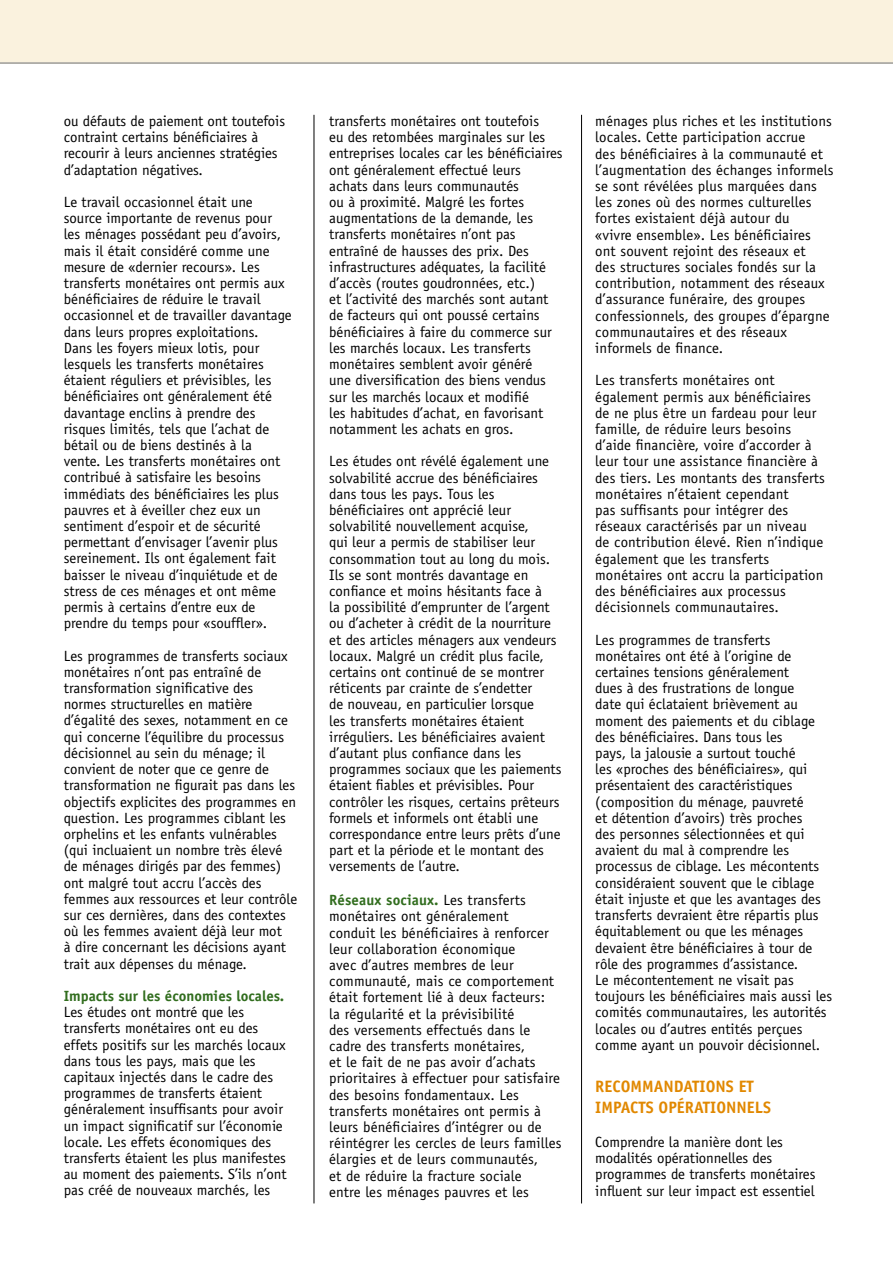
<style>
.page{position:relative;width:893px;height:1263px;background:#fff}
.page>*{position:absolute;margin:0;border:0;box-sizing:border-box;transform-origin:0 0}
.t1{font:700 16.5px/21px "Officina Sans";color:#e18800}
.t2{font:14.85px/16.2px "Officina Sans";color:#000}
.t3{font:700 14.85px "Officina Sans";color:#316d1e}
.s1{font-weight:700;color:#316d1e}
</style>
<div class="page">
<hr style="left:581px;top:115px;width:1px;height:1088px;background:#000">
<hr style="left:314px;top:115px;width:1px;height:1088px;background:#000">
<div style="left:0;top:0;width:893px;height:64px;background:#faf2de"></div>
<p class="t2" style="left:64px;top:113px;width:223px">ou défauts de paiement ont toutefois contraint certains bénéficiaires à recourir à leurs anciennes stratégies d’adaptation négatives.</p>
<p class="t2" style="left:64px;top:194px;width:230px">Le travail occasionnel était une source importante de revenus pour les ménages possédant peu d’avoirs, mais il était considéré comme une mesure de «dernier recours». Les transferts monétaires ont permis aux bénéficiaires de réduire le travail occasionnel et de travailler davantage dans leurs propres exploitations.<br>Dans les foyers mieux lotis, pour lesquels les transferts monétaires étaient réguliers et prévisibles, les bénéficiaires ont généralement été davantage enclins à prendre des risques limités, tels que l’achat de bétail ou de biens destinés à la vente. Les transferts monétaires ont contribué à satisfaire les besoins immédiats des bénéficiaires les plus pauvres et à éveiller chez eux un sentiment d’espoir et de sécurité permettant d’envisager l’avenir plus sereinement. Ils ont également fait baisser le niveau d’inquiétude et de stress de ces ménages et ont même permis à certains d’entre eux de prendre du temps pour «souffler».</p>
<p class="t2" style="left:64px;top:647px;width:235px">Les programmes de transferts sociaux monétaires n’ont pas entraîné de transformation significative des normes structurelles en matière d’égalité des sexes, notamment en ce qui concerne l’équilibre du processus décisionnel au sein du ménage; il convient de noter que ce genre de transformation ne figurait pas dans les objectifs explicites des programmes en question. Les programmes ciblant les orphelins et les enfants vulnérables (qui incluaient un nombre très élevé de ménages dirigés par des femmes) ont malgré tout accru l’accès des femmes aux ressources et leur contrôle sur ces dernières, dans des contextes où les femmes avaient déjà leur mot<br>à dire concernant les décisions ayant trait aux dépenses du ménage.</p>
<p class="t3" style="left:64px;top:986px;width:222px">Impacts sur les économies locales.</p>
<p class="t2" style="left:64px;top:1004px;width:224px">Les études ont montré que les transferts monétaires ont eu des effets positifs sur les marchés locaux dans tous les pays, mais que les capitaux injectés dans le cadre des programmes de transferts étaient généralement insuffisants pour avoir un impact significatif sur l’économie locale. Les effets économiques des transferts étaient les plus manifestes au moment des paiements. S’ils n’ont pas créé de nouveaux marchés, les</p>
<p class="t2" style="left:329px;top:113px;width:235px">transferts monétaires ont toutefois<br>eu des retombées marginales sur les entreprises locales car les bénéficiaires ont généralement effectué leurs achats dans leurs communautés<br>ou à proximité. Malgré les fortes augmentations de la demande, les transferts monétaires n’ont pas entraîné de hausses des prix. Des infrastructures adéquates, la facilité d’accès (routes goudronnées, etc.)<br>et l’activité des marchés sont autant de facteurs qui ont poussé certains bénéficiaires à faire du commerce sur les marchés locaux. Les transferts monétaires semblent avoir généré<br>une diversification des biens vendus sur les marchés locaux et modifié<br>les habitudes d’achat, en favorisant notamment les achats en gros.</p>
<p class="t2" style="left:329px;top:453px;width:234px">Les études ont révélé également une solvabilité accrue des bénéficiaires dans tous les pays. Tous les bénéficiaires ont apprécié leur solvabilité nouvellement acquise,<br>qui leur a permis de stabiliser leur consommation tout au long du mois.<br>Ils se sont montrés davantage en confiance et moins hésitants face à<br>la possibilité d’emprunter de l’argent ou d’acheter à crédit de la nourriture et des articles ménagers aux vendeurs locaux. Malgré un crédit plus facile, certains ont continué de se montrer réticents par crainte de s’endetter<br>de nouveau, en particulier lorsque<br>les transferts monétaires étaient irréguliers. Les bénéficiaires avaient d’autant plus confiance dans les programmes sociaux que les paiements étaient fiables et prévisibles. Pour contrôler les risques, certains prêteurs formels et informels ont établi une correspondance entre leurs prêts d’une part et la période et le montant des versements de l’autre.</p>
<p class="t2" style="left:329px;top:892px;width:234px"><span class="s1">Réseaux sociaux.</span> Les transferts monétaires ont généralement<br>conduit les bénéficiaires à renforcer leur collaboration économique<br>avec d’autres membres de leur communauté, mais ce comportement était fortement lié à deux facteurs:<br>la régularité et la prévisibilité<br>des versements effectués dans le cadre des transferts monétaires,<br>et le fait de ne pas avoir d’achats prioritaires à effectuer pour satisfaire des besoins fondamentaux. Les transferts monétaires ont permis à leurs bénéficiaires d’intégrer ou de réintégrer les cercles de leurs familles élargies et de leurs communautés,<br>et de réduire la fracture sociale<br>entre les ménages pauvres et les</p>
<p class="t2" style="left:595px;top:113px;width:240px">ménages plus riches et les institutions locales. Cette participation accrue<br>des bénéficiaires à la communauté et l’augmentation des échanges informels se sont révélées plus marquées dans les zones où des normes culturelles fortes existaient déjà autour du<br>«vivre ensemble». Les bénéficiaires ont souvent rejoint des réseaux et<br>des structures sociales fondés sur la contribution, notamment des réseaux d’assurance funéraire, des groupes confessionnels, des groupes d’épargne communautaires et des réseaux informels de finance.</p>
<p class="t2" style="left:595px;top:372px;width:231px">Les transferts monétaires ont également permis aux bénéficiaires de ne plus être un fardeau pour leur famille, de réduire leurs besoins d’aide financière, voire d’accorder à leur tour une assistance financière à des tiers. Les montants des transferts monétaires n’étaient cependant<br>pas suffisants pour intégrer des réseaux caractérisés par un niveau<br>de contribution élevé. Rien n’indique également que les transferts monétaires ont accru la participation des bénéficiaires aux processus décisionnels communautaires.</p>
<p class="t2" style="left:595px;top:631px;width:238px">Les programmes de transferts monétaires ont été à l’origine de certaines tensions généralement<br>dues à des frustrations de longue<br>date qui éclataient brièvement au moment des paiements et du ciblage des bénéficiaires. Dans tous les<br>pays, la jalousie a surtout touché<br>les «proches des bénéficiaires», qui présentaient des caractéristiques (composition du ménage, pauvreté<br>et détention d’avoirs) très proches<br>des personnes sélectionnées et qui avaient du mal à comprendre les processus de ciblage. Les mécontents considéraient souvent que le ciblage était injuste et que les avantages des transferts devraient être répartis plus équitablement ou que les ménages devaient être bénéficiaires à tour de rôle des programmes d’assistance.<br>Le mécontentement ne visait pas toujours les bénéficiaires mais aussi les comités communautaires, les autorités locales ou d’autres entités perçues comme ayant un pouvoir décisionnel.</p>
<p class="t1" style="left:595px;top:1076px;width:177px">RECOMMANDATIONS ET<br>IMPACTS OPÉRATIONNELS</p>
<p class="t2" style="left:595px;top:1134px;width:222px">Comprendre la manière dont les modalités opérationnelles des programmes de transferts monétaires influent sur leur impact est essentiel</p>
</div>
